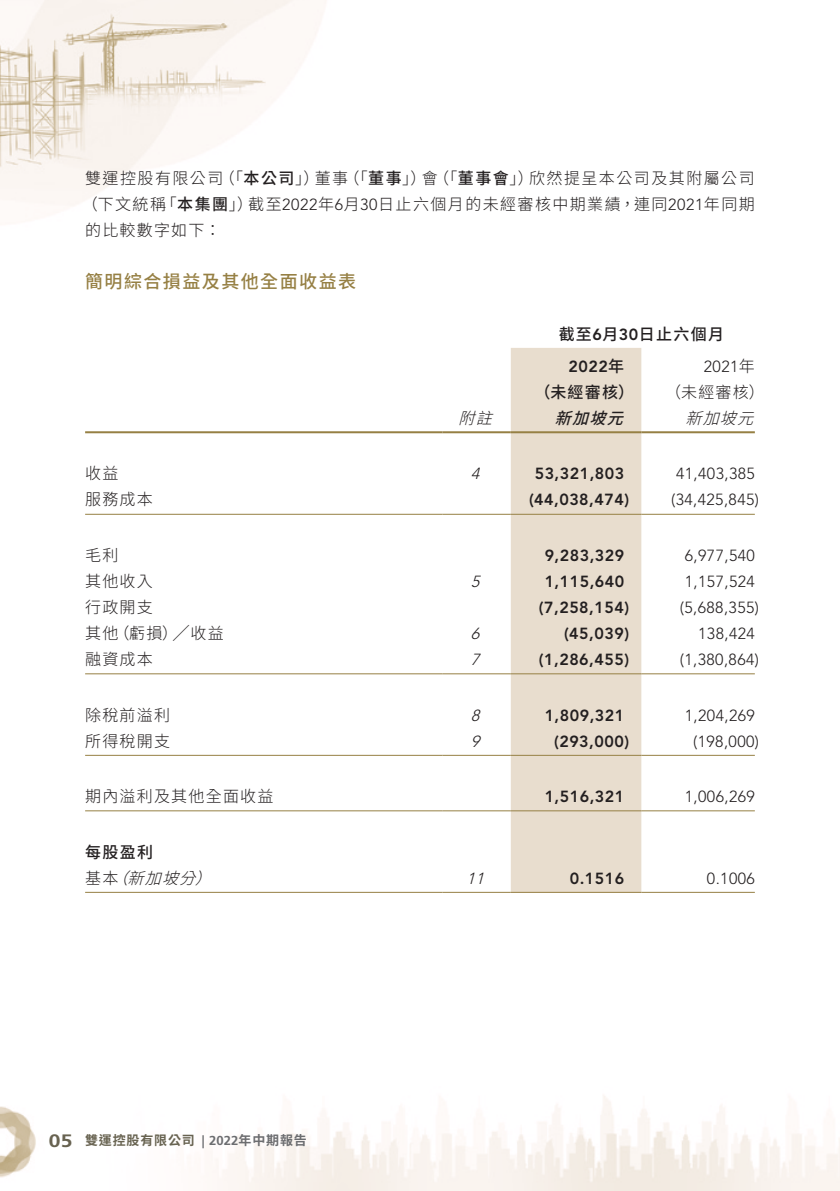
<style>
.page{position:relative;width:840px;height:1191px;background:#fff}
.page>*{position:absolute;margin:0;border:0;box-sizing:border-box;transform-origin:0 0}
.Heading_1{font:500 18px "Source Han Sans TC";letter-spacing:.08em;color:#968044}
.t1{font:700 18px "Frutiger LT Std";color:#686351;scale:1.17 1}
.Body_Text{font:300 16px/26px "Source Han Sans TC";letter-spacing:.075em;color:#231f20}
.Body_Text-2{font:800 16px "Avenir LT Std";letter-spacing:.03em;color:#231f20}
.Body_Text-3{font:300 16px "Avenir LT Std";letter-spacing:.025em;color:#231f20}
.Body_Text-4{font:500 16px "Source Han Sans TC";letter-spacing:.08em;color:#231f20}
.Body_Text-5{font:italic 300 16px "Source Han Sans TC";color:#231f20}
.Body_Text-6{font:italic 300 16px "Avenir LT Std";color:#231f20}
.Body_Text-7{font:italic 500 16px "Source Han Sans TC";color:#231f20}
.t2{font:700 13px "Frutiger LT Std";color:#6c6d70}
.t3{font:700 13px "Source Han Sans TC";letter-spacing:.065em;color:#686351}
.s1{font-weight:500}
.s2{font-family:"Avenir LT Std"}
.s3{font-family:"Avenir LT Std";font-weight:800}
.s4{font-family:"Source Han Sans TC"}
.s5{font-family:"Source Han Sans TC";font-weight:500}
</style>
<div class="page">
<img style="left:0;top:0;width:839px;height:1191px">
<div style="left:510px;top:348px;width:131px;height:544px;background:#e8ddce"></div>
<hr style="left:85px;top:431px;width:357px;height:2px;background:#968044">
<hr style="left:442px;top:431px;width:68px;height:2px;background:#968044">
<hr style="left:510px;top:431px;width:131px;height:2px;background:#968044">
<hr style="left:641px;top:431px;width:113px;height:2px;background:#968044">
<hr style="left:85px;top:514px;width:357px;height:1px;background:#968044">
<hr style="left:442px;top:514px;width:68px;height:1px;background:#968044">
<hr style="left:510px;top:514px;width:131px;height:1px;background:#968044">
<hr style="left:641px;top:514px;width:113px;height:1px;background:#968044">
<hr style="left:85px;top:673px;width:357px;height:1px;background:#968044">
<hr style="left:442px;top:673px;width:68px;height:1px;background:#968044">
<hr style="left:510px;top:673px;width:131px;height:1px;background:#968044">
<hr style="left:641px;top:673px;width:113px;height:1px;background:#968044">
<hr style="left:85px;top:755px;width:357px;height:1px;background:#968044">
<hr style="left:442px;top:755px;width:68px;height:1px;background:#968044">
<hr style="left:510px;top:755px;width:131px;height:1px;background:#968044">
<hr style="left:641px;top:755px;width:113px;height:1px;background:#968044">
<hr style="left:85px;top:810px;width:357px;height:1px;background:#968044">
<hr style="left:442px;top:810px;width:68px;height:1px;background:#968044">
<hr style="left:510px;top:810px;width:131px;height:1px;background:#968044">
<hr style="left:641px;top:810px;width:113px;height:1px;background:#968044">
<hr style="left:85px;top:892px;width:357px;height:1px;background:#968044">
<hr style="left:442px;top:892px;width:68px;height:1px;background:#968044">
<hr style="left:510px;top:892px;width:131px;height:1px;background:#968044">
<hr style="left:641px;top:892px;width:113px;height:1px;background:#968044">
<p class="Body_Text" style="left:85px;top:166px;width:140px">雙運控股有限公司</p>
<p class="Body_Text" style="left:218px;top:166px;width:102px">（「<span class="s1">本公司</span>」）</p>
<p class="Body_Text" style="left:343px;top:166px;width:192px">（「<span class="s1">董事</span>」）（「<span class="s1">董事會</span>」）</p>
<p class="Body_Text" style="left:528px;top:166px;width:227px">欣然提呈本公司及其附屬公司</p>
<p class="Body_Text" style="left:314px;top:166px;width:35px">董事</p>
<p class="Body_Text" style="left:421px;top:166px;width:17px">會</p>
<p class="Body_Text" style="left:82px;top:192px;width:141px">（下文統稱<br>的比較數字如下：</p>
<p class="Heading_1" style="left:85px;top:271px;width:272px">簡明綜合損益及其他全面收益表</p>
<p class="Body_Text" style="left:161px;top:192px;width:93px">「<span class="s1">本集團</span>」）</p>
<p class="Body_Text" style="left:248px;top:192px;width:508px">截至<span class="s2">2022</span>年月<span class="s2">6 30</span>日止六個月的未經審核中期業績，連同<span class="s2">2021</span>年同期</p>
<p class="Body_Text-4" style="left:558px;top:325px;width:167px">截至<span class="s3">6</span>月<span class="s3">30</span>日止六個月</p>
<p class="Body_Text-3" style="left:703px;top:357px;width:52px">2021<span class="s4">年</span></p>
<p class="Body_Text-2" style="left:568px;top:357px;width:57px">2022<span class="s5">年</span></p>
<p class="Body_Text-4" style="left:534px;top:383px;width:101px">（未經審核）</p>
<p class="Body_Text" style="left:665px;top:379px;width:101px">（未經審核(</p>
<p class="Body_Text-5" style="left:458px;top:409px;width:47px">附註</p>
<p class="Body_Text-7" style="left:554px;top:409px;width:82px">新加坡元</p>
<p class="Body_Text-5" style="left:685px;top:409px;width:81px">新加坡元</p>
<p class="Body_Text" style="left:85px;top:461px;width:35px">收益</p>
<p class="Body_Text-6" style="left:470px;top:464px;width:15px">4</p>
<p class="Body_Text-2" style="left:534px;top:464px;width:91px">53,321,803</p>
<p class="Body_Text-3" style="left:675px;top:464px;width:80px">41,403,385</p>
<p class="Body_Text" style="left:85px;top:487px;width:69px">服務成本</p>
<p class="Body_Text-2" style="left:528px;top:490px;width:101px">)44,038,474(</p>
<p class="Body_Text-3" style="left:670px;top:490px;width:89px">)34,425,845(</p>
<p class="Body_Text" style="left:85px;top:542px;width:35px">毛利</p>
<p class="Body_Text-2" style="left:544px;top:546px;width:81px">9,283,329</p>
<p class="Body_Text-3" style="left:684px;top:546px;width:71px">6,977,540</p>
<p class="Body_Text" style="left:85px;top:568px;width:69px">其他收入</p>
<p class="Body_Text-6" style="left:470px;top:572px;width:15px">5</p>
<p class="Body_Text-2" style="left:544px;top:572px;width:81px">1,115,640</p>
<p class="Body_Text-3" style="left:684px;top:572px;width:71px">1,157,524</p>
<p class="Body_Text" style="left:85px;top:594px;width:69px">行政開支</p>
<p class="Body_Text-2" style="left:538px;top:598px;width:92px">)7,258,154(</p>
<p class="Body_Text-3" style="left:679px;top:598px;width:81px">)5,688,355(</p>
<p class="Body_Text" style="left:113px;top:620px;width:112px">（虧損）╱收益</p>
<p class="Body_Text" style="left:85px;top:620px;width:35px">其他</p>
<p class="Body_Text-6" style="left:470px;top:624px;width:15px">6</p>
<p class="Body_Text-2" style="left:563px;top:624px;width:66px">)45,039(</p>
<p class="Body_Text-3" style="left:697px;top:624px;width:58px">138,424</p>
<p class="Body_Text" style="left:85px;top:646px;width:69px">融資成本</p>
<p class="Body_Text-6" style="left:470px;top:650px;width:15px">7</p>
<p class="Body_Text-2" style="left:538px;top:650px;width:92px">)1,286,455(</p>
<p class="Body_Text-3" style="left:679px;top:650px;width:81px">)1,380,864(</p>
<p class="Body_Text" style="left:85px;top:702px;width:86px">除稅前溢利</p>
<p class="Body_Text-6" style="left:470px;top:705px;width:15px">8</p>
<p class="Body_Text-2" style="left:544px;top:705px;width:81px">1,809,321</p>
<p class="Body_Text-3" style="left:684px;top:705px;width:71px">1,204,269</p>
<p class="Body_Text" style="left:85px;top:728px;width:86px">所得稅開支</p>
<p class="Body_Text-6" style="left:470px;top:731px;width:15px">9</p>
<p class="Body_Text-2" style="left:554px;top:731px;width:76px">)293,000(</p>
<p class="Body_Text-3" style="left:692px;top:731px;width:67px">)198,000(</p>
<p class="Body_Text" style="left:85px;top:783px;width:190px">期內溢利及其他全面收益</p>
<p class="Body_Text-2" style="left:544px;top:787px;width:81px">1,516,321</p>
<p class="Body_Text-3" style="left:684px;top:787px;width:71px">1,006,269</p>
<p class="Body_Text-4" style="left:85px;top:842px;width:69px">每股盈利</p>
<p class="Body_Text-5" style="left:112px;top:868px;width:30px">（</p>
<p class="Body_Text-5" style="left:195px;top:868px;width:30px">(</p>
<p class="Body_Text-5" style="left:127px;top:868px;width:81px">新加坡分</p>
<p class="Body_Text" style="left:85px;top:865px;width:35px">基本</p>
<p class="Body_Text-6" style="left:466px;top:868px;width:24px">11</p>
<p class="Body_Text-2" style="left:569px;top:868px;width:56px">0.1516</p>
<p class="Body_Text-3" style="left:706px;top:868px;width:49px">0.1006</p>
<p class="t1" style="left:49px;top:1129px;width:22px">05</p>
<p class="t3" style="left:85px;top:1132px;width:111px">雙運控股有限公司</p>
<p class="t2" style="left:202px;top:1132px;width:107px">| 2022<span class="s4">年中期報告</span></p>
</div>
